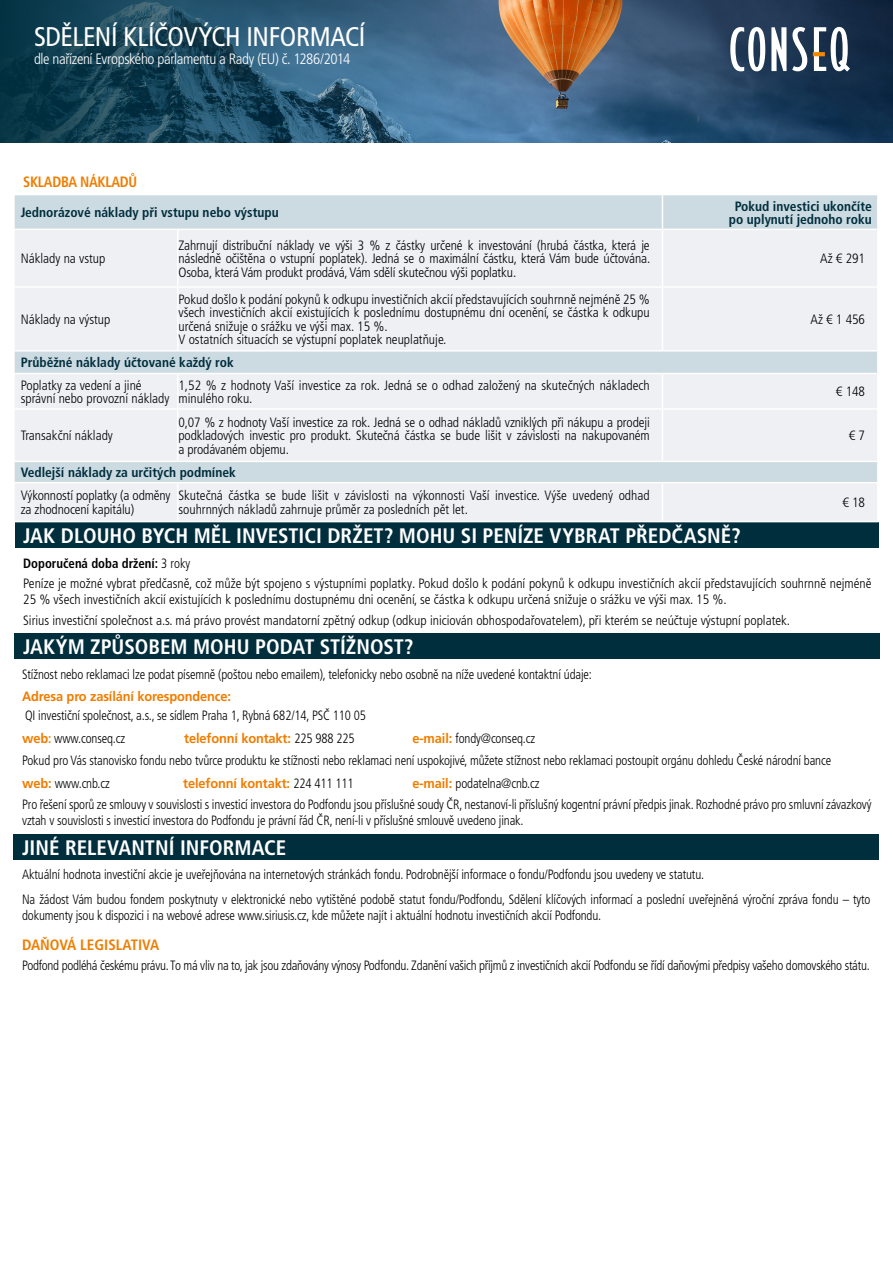
<style>
.page{position:relative;width:893px;height:1263px;background:#fff}
.page>*{position:absolute;margin:0;border:0;box-sizing:border-box;transform-origin:0 0}
.t1{font:condensed 27px "Frutiger LT Pro";letter-spacing:-.015em;color:#fff}
.t2{font:700 condensed 21px "Frutiger LT Pro";color:#fff}
.t3{font:300 condensed 15px "Frutiger LT Pro";letter-spacing:-.025em;color:#fff}
.t4{font:700 condensed 15px "Frutiger LT Pro";color:#ef7d00}
.t5{font:700 condensed 15px "Frutiger LT Pro";letter-spacing:-.02em;color:#ef7d00;scale:.95 1}
.t6{font:300 condensed 13.5px/22.8px "Frutiger LT Pro";letter-spacing:-.01em;color:#000;scale:.95 1}
.t7{font:300 condensed 13.5px/13.5px "Frutiger LT Pro";letter-spacing:-.01em;color:#000}
.t8{font:700 condensed 13.5px/13.5px "Frutiger LT Pro";color:#002e3d;text-align:center}
.t9{font:700 13.5px "Frutiger LT Pro";letter-spacing:-.01em;color:#ef7d00;scale:.95 1}
.s1{font-weight:700}
.s2{font-weight:700;font-stretch:normal;color:#ef7d00}
.s3{font-weight:700;color:#ef7d00}
.s4{font-weight:300;font-stretch:condensed;color:#000}
</style>
<div class="page">
<img style="left:496px;top:0;width:397px;height:142px">
<svg style="left:0;top:0;width:496px;height:142px;background:#285670"></svg>
<svg style="left:730px;top:27px;width:35px;height:44px"></svg>
<svg style="left:771px;top:27px;width:15px;height:44px"></svg>
<svg style="left:792px;top:27px;width:15px;height:44px"></svg>
<svg style="left:814px;top:27px;width:36px;height:45px"></svg>
<svg style="left:813px;top:52px;width:12px;height:4px"></svg>
<div style="left:14px;top:835px;width:865px;height:25px;background:#002e3d"></div>
<div style="left:15px;top:633px;width:865px;height:26px;background:#002e3d"></div>
<div style="left:15px;top:522px;width:864px;height:26px;background:#002e3d"></div>
<div style="left:15px;top:195px;width:862px;height:34px;background:#ccdae1"></div>
<svg style="left:15px;top:230px;width:862px;height:291px;background:#e9ecf0"></svg>
<hr style="left:15px;top:350px;width:163px;height:2px;background:#fff">
<hr style="left:178px;top:350px;width:484px;height:2px;background:#fff">
<hr style="left:662px;top:350px;width:217px;height:2px;background:#fff">
<hr style="left:177px;top:230px;width:1px;height:56px;background:#fff">
<hr style="left:662px;top:230px;width:1px;height:56px;background:#fff">
<hr style="left:15px;top:286px;width:163px;height:2px;background:#fff">
<hr style="left:178px;top:286px;width:484px;height:2px;background:#fff">
<hr style="left:177px;top:288px;width:1px;height:62px;background:#fff">
<hr style="left:662px;top:286px;width:217px;height:2px;background:#fff">
<hr style="left:662px;top:288px;width:1px;height:62px;background:#fff">
<hr style="left:15px;top:373px;width:163px;height:1px;background:#fff">
<hr style="left:178px;top:373px;width:484px;height:1px;background:#fff">
<hr style="left:177px;top:374px;width:1px;height:34px;background:#fff">
<hr style="left:662px;top:373px;width:217px;height:1px;background:#fff">
<hr style="left:662px;top:374px;width:1px;height:34px;background:#fff">
<hr style="left:15px;top:408px;width:163px;height:2px;background:#fff">
<hr style="left:178px;top:408px;width:484px;height:2px;background:#fff">
<hr style="left:177px;top:410px;width:1px;height:51px;background:#fff">
<hr style="left:662px;top:408px;width:217px;height:2px;background:#fff">
<hr style="left:662px;top:410px;width:1px;height:51px;background:#fff">
<hr style="left:15px;top:461px;width:163px;height:1px;background:#fff">
<hr style="left:178px;top:461px;width:484px;height:1px;background:#fff">
<hr style="left:662px;top:461px;width:217px;height:1px;background:#fff">
<hr style="left:15px;top:482px;width:163px;height:1px;background:#fff">
<hr style="left:178px;top:482px;width:484px;height:1px;background:#fff">
<hr style="left:177px;top:483px;width:1px;height:38px;background:#fff">
<hr style="left:662px;top:482px;width:217px;height:1px;background:#fff">
<hr style="left:662px;top:483px;width:1px;height:38px;background:#fff">
<hr style="left:662px;top:195px;width:1px;height:34px;background:#fff">
<h1 class="t1" style="left:34px;top:21px;width:333px">SDĚLENÍ KLÍČOVÝCH INFORMACÍ</h1>
<p class="t3" style="left:34px;top:50px;width:318px">dle nařízení Evropského parlamentu a Rady (EU) č. 1286/2014</p>
<p class="t5" style="left:23px;top:173px;width:122px">SKLADBA NÁKLADŮ</p>
<p class="t8" style="left:21px;top:206px;width:259px">Jednorázové náklady při vstupu nebo výstupu</p>
<p class="t8" style="left:729px;top:199px;width:144px">Pokud investici ukončíte po uplynutí jednoho roku</p>
<p class="t7" style="left:21px;top:252px;width:86px">Náklady na vstup</p>
<p class="t7" style="left:178px;top:238px;width:473px;text-align:justify">Zahrnují distribuční náklady ve výši 3 % z částky určené k investování (hrubá částka, která je následně očištěna o vstupní poplatek). Jedná se o maximální částku, která Vám bude účtována.<br>Osoba, která Vám produkt prodává, Vám sdělí skutečnou výši poplatku.</p>
<p class="t7" style="left:820px;top:252px;width:46px">Až € 291</p>
<p class="t7" style="left:21px;top:313px;width:91px">Náklady na výstup</p>
<p class="t7" style="left:178px;top:292px;width:473px">Pokud došlo k podání pokynů k odkupu investičních akcií představujících souhrnně nejméně 25 % všech investičních akcií existujících k poslednímu dostupnému dni ocenění, se částka k odkupu určená snižuje o srážku ve výši max. 15 %.<br>V ostatních situacích se výstupní poplatek neuplatňuje.</p>
<p class="t7" style="left:810px;top:313px;width:56px">Až € 1 456</p>
<p class="t8" style="left:21px;top:356px;width:215px">Průběžné náklady účtované každý rok</p>
<p class="t7" style="left:21px;top:378px;width:150px">Poplatky za vedení a jiné správní nebo provozní náklady</p>
<p class="t7" style="left:178px;top:378px;width:473px">1,52 % z hodnoty Vaší investice za rok. Jedná se o odhad založený na skutečných nákladech minulého roku.</p>
<p class="t7" style="left:836px;top:385px;width:31px">€ 148</p>
<p class="t7" style="left:21px;top:429px;width:94px">Transakční náklady</p>
<p class="t7" style="left:178px;top:415px;width:473px;text-align:justify">0,07 % z hodnoty Vaší investice za rok. Jedná se o odhad nákladů vzniklých při nákupu a prodeji podkladových investic pro produkt. Skutečná částka se bude lišit v závislosti na nakupovaném a prodávaném objemu.</p>
<p class="t7" style="left:849px;top:429px;width:18px">€ 7</p>
<p class="t8" style="left:21px;top:466px;width:217px">Vedlejší náklady za určitých podmínek</p>
<p class="t7" style="left:21px;top:489px;width:151px">Výkonností poplatky (a odměny za zhodnocení kapitálu)</p>
<p class="t7" style="left:178px;top:489px;width:473px">Skutečná částka se bude lišit v závislosti na výkonnosti Vaší investice. Výše uvedený odhad souhrnných nákladů zahrnuje průměr za posledních pět let.</p>
<p class="t7" style="left:842px;top:496px;width:24px">€ 18</p>
<h2 class="t2" style="left:23px;top:523px;width:719px">JAK DLOUHO BYCH MĚL INVESTICI DRŽET? MOHU SI PENÍZE VYBRAT PŘEDČASNĚ?</h2>
<p class="t6" style="left:23px;top:553px;width:894px;line-height:20.4px"><span class="s1">Doporučená doba držení:</span> 3 roky<br>Peníze je možné vybrat předčasně, což může být spojeno s výstupními poplatky. Pokud došlo k podání pokynů k odkupu investičních akcií představujících souhrnně nejméně</p>
<p class="t7" style="left:23px;top:589px;width:768px;line-height:20.4px">25 % všech investičních akcií existujících k poslednímu dostupnému dni ocenění, se částka k odkupu určená snižuje o srážku ve výši max. 15 %.<br>Sirius investiční společnost a.s. má právo provést mandatorní zpětný odkup (odkup iniciován obhospodařovatelem), při kterém se neúčtuje výstupní poplatek.</p>
<h2 class="t2" style="left:23px;top:634px;width:392px">JAKÝM ZPŮSOBEM MOHU PODAT STÍŽNOST?</h2>
<p class="t6" style="left:22px;top:663px;width:601px">Stížnost nebo reklamaci lze podat písemně (poštou nebo emailem), telefonicky nebo osobně na níže uvedené kontaktní údaje:</p>
<p class="t9" style="left:22px;top:688px;width:221px">Adresa pro zasílání korespondence:</p>
<p class="t6" style="left:22px;top:704px;width:364px">QI investiční společnost, a.s., se sídlem Praha 1, Rybná 682/14, PSČ 110 05 <span class="s2">web</span><span class="s3">:</span> www.conseq.cz</p>
<p class="t6" style="left:22px;top:727px;width:853px;text-indent:390px"><span class="s2">e-mail:</span> fondy@conseq.cz<br>Pokud pro Vás stanovisko fondu nebo tvůrce produktu ke stížnosti nebo reklamaci není uspokojivé, můžete stížnost nebo reklamaci postoupit orgánu dohledu České národní bance <span class="s2">web:</span> www.cnb.cz</p>
<p class="t9" style="left:184px;top:730px;width:181px">telefonní kontakt: <span class="s4">225 988 225</span></p>
<p class="t9" style="left:183px;top:775px;width:181px">telefonní kontakt: <span class="s4">224 411 111</span></p>
<p class="t6" style="left:22px;top:773px;width:895px;line-height:20.7px;text-indent:390px"><span class="s2">e-mail:</span> podatelna@cnb.cz<br>Pro řešení sporů ze smlouvy v souvislosti s investicí investora do Podfondu jsou příslušné soudy ČR, nestanoví-li příslušný kogentní právní předpis jinak. Rozhodné právo pro smluvní závazkový</p>
<p class="t6" style="left:22px;top:809px;width:529px">vztah v souvislosti s investicí investora do Podfondu je právní řád ČR, není-li v příslušné smlouvě uvedeno jinak.</p>
<h2 class="t2" style="left:22px;top:835px;width:266px">JINÉ RELEVANTNÍ INFORMACE</h2>
<p class="t6" style="left:22px;top:862px;width:895px;line-height:25px">Aktuální hodnota investiční akcie je uveřejňována na internetových stránkách fondu. Podrobnější informace o fondu/Podfondu jsou uvedeny ve statutu.<br>Na žádost Vám budou fondem poskytnuty v elektronické nebo vytištěné podobě statut fondu/Podfondu, Sdělení klíčových informací a poslední uveřejněná výroční zpráva fondu – tyto</p>
<p class="t6" style="left:22px;top:904px;width:611px">dokumenty jsou k dispozici i na webové adrese www.siriusis.cz, kde můžete najít i aktuální hodnotu investičních akcií Podfondu.</p>
<p class="t4" style="left:22px;top:935px;width:139px">DAŇOVÁ LEGISLATIVA</p>
<p class="t6" style="left:22px;top:954px;width:894px">Podfond podléhá českému právu. To má vliv na to, jak jsou zdaňovány výnosy Podfondu. Zdanění vašich příjmů z investičních akcií Podfondu se řídí daňovými předpisy vašeho domovského státu.</p>
</div>
